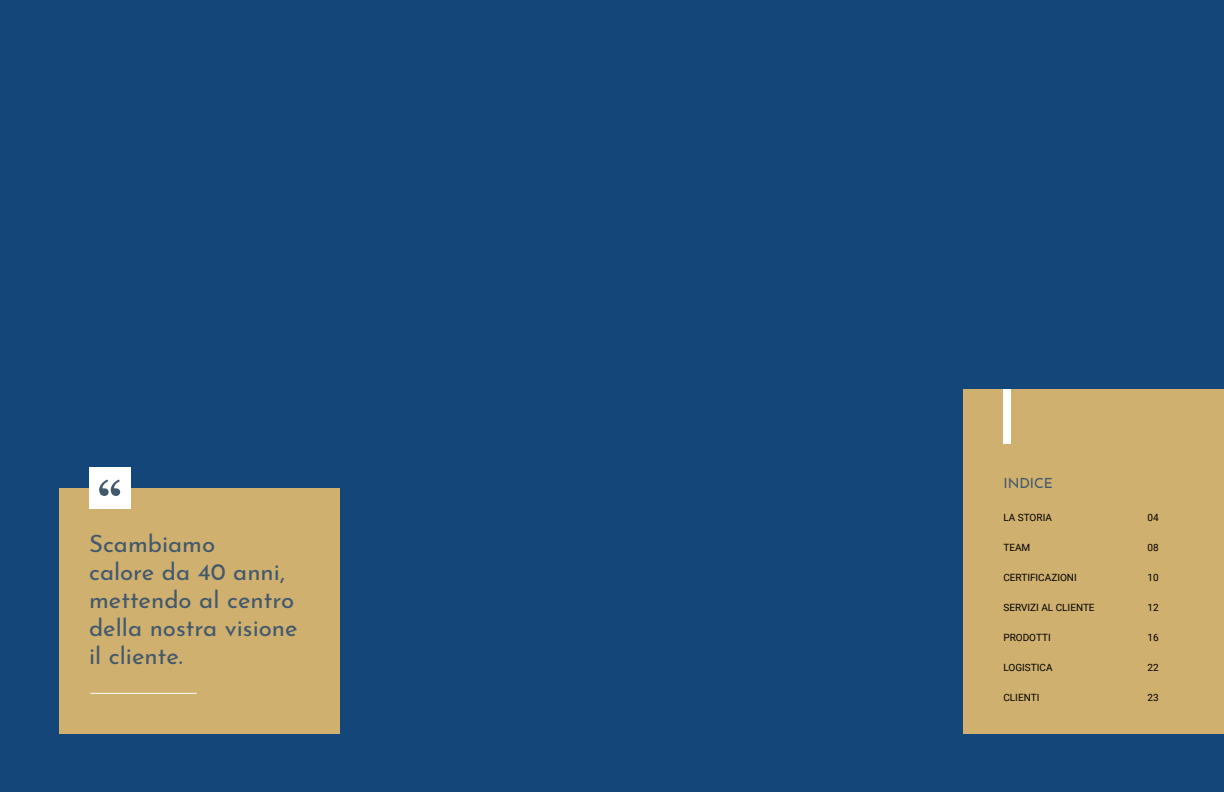
<style>
.page{position:relative;width:1224px;height:792px;background:#fff}
.page>*{position:absolute;margin:0;border:0;box-sizing:border-box;transform-origin:0 0}
.t1{font:24px/28px "Josefin Sans";color:#42586d}
.t2{font:14px "Josefin Sans";color:#42586d}
.t3{font:10px "Roboto";color:#000}
</style>
<div class="page">
<div style="left:0;top:0;width:612px;height:792px;background:#154679"></div>
<div style="left:612px;top:0;width:612px;height:792px;background:#154679"></div>
<div style="left:60px;top:488px;width:280px;height:246px;background:#cfb06e"></div>
<div style="left:964px;top:390px;width:260px;height:344px;background:#cfb06e"></div>
<div style="left:89px;top:467px;width:41px;height:41px;background:#fff"></div>
<svg style="left:99px;top:480px;width:21px;height:16px"></svg>
<hr style="left:90px;top:693px;width:107px;height:1px;background:#fff">
<div style="left:1003px;top:390px;width:8px;height:54px;background:#fff"></div>
<h1 class="t1" style="left:89px;top:526px;width:210px">Scambiamo<br>calore da 40 anni, mettendo al centro della nostra visione il cliente.</h1>
<h2 class="t2" style="left:1003px;top:472px;width:51px">INDICE</h2>
<p class="t3" style="left:1003px;top:510px;width:50px">LA STORIA</p>
<p class="t3" style="left:1147px;top:510px;width:13px">04</p>
<p class="t3" style="left:1003px;top:540px;width:28px">TEAM</p>
<p class="t3" style="left:1147px;top:540px;width:13px">08</p>
<p class="t3" style="left:1003px;top:570px;width:75px">CERTIFICAZIONI</p>
<p class="t3" style="left:1147px;top:570px;width:13px">10</p>
<p class="t3" style="left:1003px;top:600px;width:93px">SERVIZI AL CLIENTE</p>
<p class="t3" style="left:1147px;top:600px;width:13px">12</p>
<p class="t3" style="left:1003px;top:630px;width:49px">PRODOTTI</p>
<p class="t3" style="left:1147px;top:630px;width:13px">16</p>
<p class="t3" style="left:1003px;top:660px;width:51px">LOGISTICA</p>
<p class="t3" style="left:1147px;top:660px;width:13px">22</p>
<p class="t3" style="left:1003px;top:690px;width:37px">CLIENTI</p>
<p class="t3" style="left:1147px;top:690px;width:13px">23</p>
</div>
